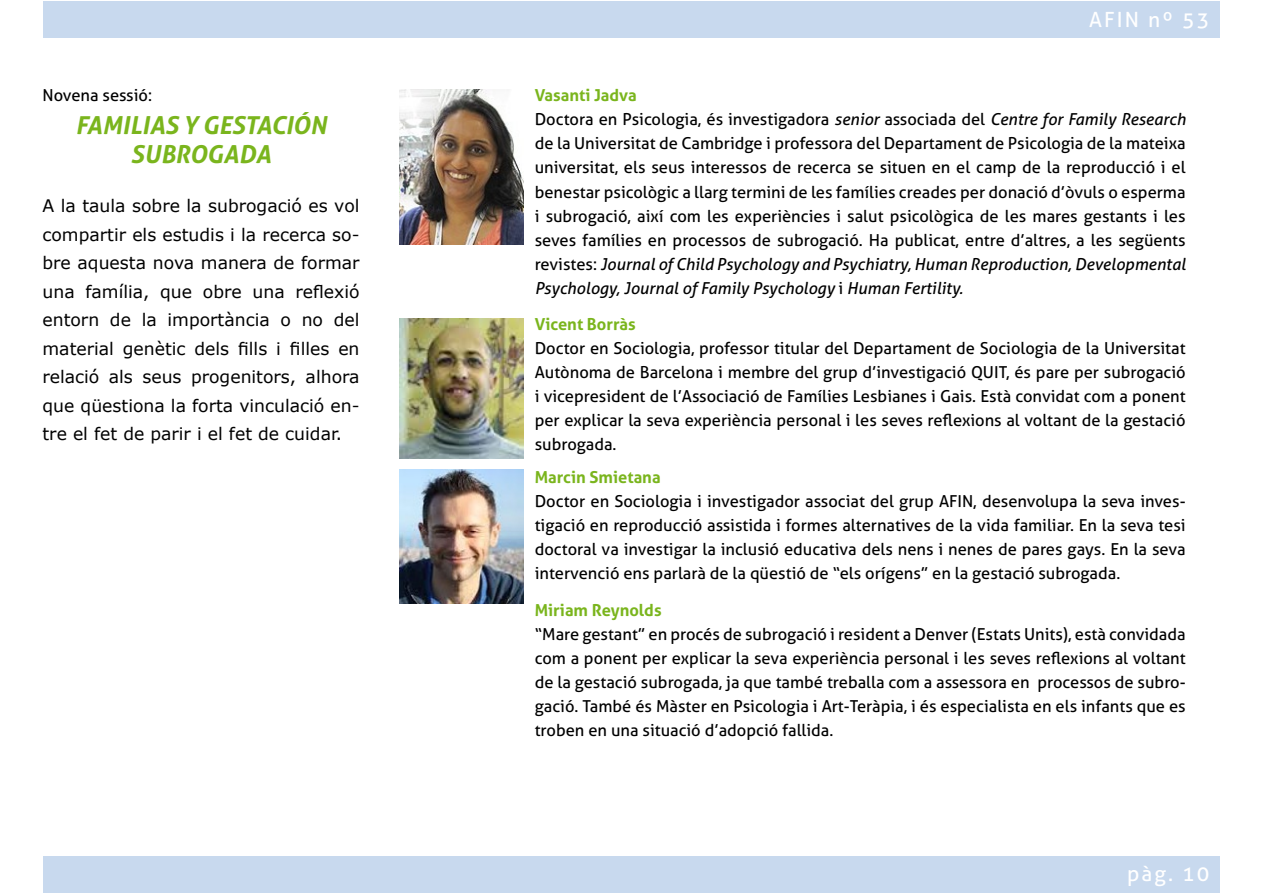
<style>
.page{position:relative;width:1263px;height:893px;background:#fff}
.page>*{position:absolute;margin:0;border:0;box-sizing:border-box;transform-origin:0 0}
.t1{font:italic 700 24.75px/28.5px "Aller";color:#7ab51d;text-align:center}
.t2{font:21px "Aller";letter-spacing:.1em;color:#fff}
.t3{font:17.25px/28.5px "Verdana";color:#000;text-align:justify}
.t4{font:16.5px/24px "Aller";color:#000;text-align:justify}
.t5{font:700 16.5px "Aller";color:#7ab51d}
.s1{font-weight:700;color:#7ab51d}
.s2{font-style:italic}
</style>
<div class="page">
<div style="left:43px;top:1px;width:1177px;height:37px;background:#c8d9ee"></div>
<div style="left:43px;top:856px;width:1177px;height:37px;background:#c8d9ee"></div>
<img style="left:400px;top:90px;width:123px;height:154px">
<img style="left:399px;top:319px;width:124px;height:140px">
<img style="left:400px;top:470px;width:123px;height:134px">
<p class="t4" style="left:43px;top:84px;width:111px">Novena sessió:</p>
<h1 class="t1" style="left:75px;top:111px;width:253px">FAMILIAS Y GESTACIÓN<br>SUBROGADA</h1>
<p class="t3" style="left:43px;top:192px;width:319px">A la taula sobre la subrogació es vol compartir els estudis i la recerca so&shy;bre aquesta nova manera de formar una família, que obre una reflexió entorn de la importància o no del material genètic dels fills i filles en relació als seus progenitors, alhora que qüestiona la forta vinculació en&shy;tre el fet de parir i el fet de cuidar.</p>
<p class="t2" style="left:1089px;top:7px;width:122px">AFIN nº 53</p>
<p class="t4" style="left:535px;top:84px;width:652px;text-align:left"><span class="s1">Vasanti Jadva<br></span>Doctora en Psicologia, és investigadora <span class="s2">senior</span> associada del <span class="s2">Centre for Family Research </span>de la Universitat de Cambridge i professora del Departament de Psicologia de la mateixa universitat, els seus interessos de recerca se situen en el camp de la reproducció i el benestar psicològic a llarg termini de les famílies creades per donació d’òvuls o esperma i subrogació, així com les experiències i salut psicològica de les mares gestants i les seves famílies en processos de subrogació. Ha publicat, entre d’altres, a les següents revistes: <span class="s2">Journal of Child Psychology and Psychiatry, Human Reproduction, Developmental Psychology, Journal of Family Psychology</span> i <span class="s2">Human Fertility.</span></p>
<p class="t5" style="left:535px;top:314px;width:103px">Vicent Borràs</p>
<p class="t4" style="left:535px;top:336px;width:652px">Doctor en Sociologia, professor titular del Departament de Sociologia de la Universitat Autònoma de Barcelona i membre del grup d’investigació QUIT, és pare per subrogació i vicepresident de l’Associació de Famílies Lesbianes i Gais. Està convidat com a ponent per explicar la seva experiència personal i les seves reflexions al voltant de la gestació subrogada.</p>
<p class="t5" style="left:535px;top:467px;width:127px">Marcin Smietana</p>
<p class="t4" style="left:535px;top:489px;width:652px">Doctor en Sociologia i investigador associat del grup AFIN, desenvolupa la seva inves&shy;tigació en reproducció assistida i formes alternatives de la vida familiar. En la seva tesi doctoral va investigar la inclusió educativa dels nens i nenes de pares gays. En la seva intervenció ens parlarà de la qüestió de “els orígens” en la gestació subrogada.</p>
<p class="t5" style="left:535px;top:600px;width:128px">Miriam Reynolds</p>
<p class="t4" style="left:535px;top:622px;width:652px">“Mare gestant” en procés de subrogació i resident a Denver (Estats Units), està convidada com a ponent per explicar la seva experiència personal i les seves reflexions al voltant de la gestació subrogada, ja que també treballa com a assessora en processos de subro&shy;gació. També és Màster en Psicologia i Art-Teràpia, i és especialista en els infants que es troben en una situació d’adopció fallida.</p>
<p class="t2" style="left:1127px;top:861px;width:84px">pàg. 10</p>
</div>
